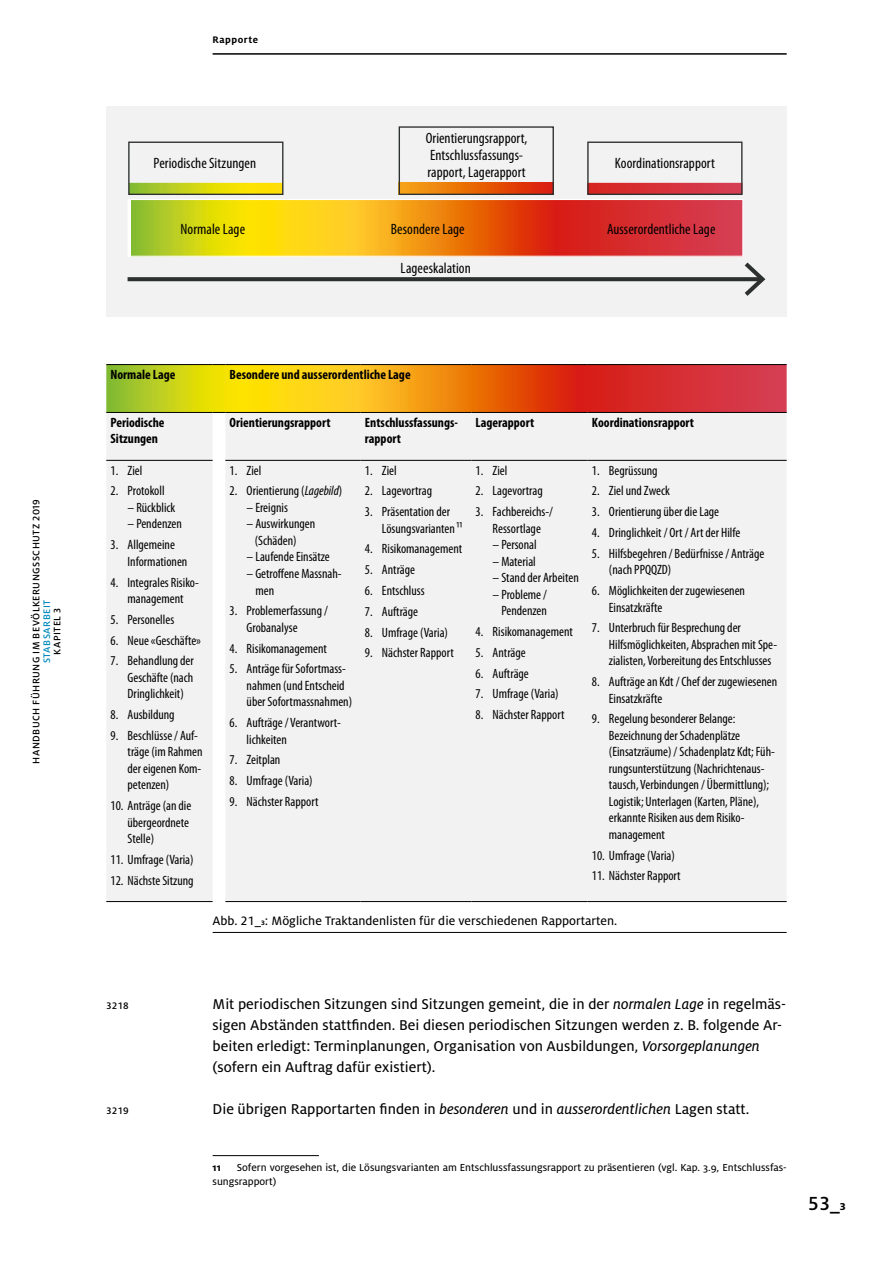
<style>
.page{position:relative;width:893px;height:1263px;background:#fff}
.page>*{position:absolute;margin:0;border:0;box-sizing:border-box;transform-origin:0 0}
.t1{font:500 21px "Milo OT";color:#000}
.t2{font:15.75px/21px "Milo OT Text";color:#000}
.t3{font:condensed 15px/17.2px "Myriad Pro";letter-spacing:.005em;color:#000}
.Tab_Grundtext{font:condensed 13.5px/16.5px "Myriad Pro";color:#000}
.Tab_Kopf{font:700 condensed 13.5px/16.5px "Myriad Pro";color:#000}
.Bildlegende{font:13.5px "Milo OT Text";color:#000}
.Fussnotentext{font:11.25px/13.5px "Milo OT Text";color:#000}
.Fussnotentext-2{font:700 11.25px "Milo OT";color:#000}
.t4{font:500 10.5px "Milo OT";letter-spacing:.045em;color:#000}
.t5{font:500 10.5px "Milo OT";letter-spacing:.05em;color:#008ac0}
.t6{font:700 10.5px "Milo OT";letter-spacing:.045em;color:#000}
.s1{font-style:italic}
</style>
<div class="page">
<hr style="left:213px;top:53px;width:574px;height:2px;background:#000">
<hr style="left:213px;top:932px;width:574px;height:1px;background:#000">
<div style="left:106px;top:413px;width:681px;height:488px;background:#f2f2f2"></div>
<hr style="left:106px;top:460px;width:107px;height:1px;background:#000">
<hr style="left:225px;top:460px;width:136px;height:1px;background:#000">
<hr style="left:361px;top:460px;width:110px;height:1px;background:#000">
<hr style="left:471px;top:460px;width:117px;height:1px;background:#000">
<hr style="left:588px;top:460px;width:199px;height:1px;background:#000">
<hr style="left:106px;top:901px;width:107px;height:1px;background:#000">
<hr style="left:225px;top:901px;width:136px;height:1px;background:#000">
<hr style="left:361px;top:901px;width:110px;height:1px;background:#000">
<hr style="left:471px;top:901px;width:117px;height:1px;background:#000">
<hr style="left:588px;top:901px;width:199px;height:1px;background:#000">
<svg style="left:106px;top:364px;width:681px;height:49px;background:#db7f1c"></svg>
<hr style="left:225px;top:364px;width:136px;height:1px;background:#000">
<hr style="left:361px;top:364px;width:110px;height:1px;background:#000">
<hr style="left:471px;top:364px;width:117px;height:1px;background:#000">
<hr style="left:588px;top:364px;width:199px;height:1px;background:#000">
<hr style="left:213px;top:1155px;width:106px;height:1px;background:#000">
<div style="left:106px;top:106px;width:681px;height:210px;background:#f2f2f2"></div>
<svg style="left:128px;top:183px;width:637px;height:113px"></svg>
<div style="left:128px;top:142px;width:155px;height:53px;border:1px solid #2c302e"></div>
<div style="left:399px;top:126px;width:155px;height:69px;border:1px solid #2c302e"></div>
<div style="left:587px;top:142px;width:155px;height:53px;border:1px solid #2c302e"></div>
<p class="t4" style="left:30px;top:764px;width:266px;rotate:-90deg">HANDBUCH FÜHRUNG IM BEVÖLKERUNGSSCHUTZ 2019</p>
<p class="t5" style="left:41px;top:663px;width:65px;rotate:-90deg">STABSARBEIT</p>
<p class="t4" style="left:51px;top:655px;width:48px;rotate:-90deg">KAPITEL 3</p>
<p class="t6" style="left:213px;top:34px;width:47px">Rapporte</p>
<p class="t3" style="left:426px;top:129px;width:103px">Orientierungsrapport,<br>Entschlussfassungs&shy;rapport, Lagerapport</p>
<p class="t3" style="left:154px;top:155px;width:104px">Periodische Sitzungen</p>
<p class="t3" style="left:615px;top:155px;width:102px">Koordinationsrapport</p>
<p class="t3" style="left:181px;top:220px;width:66px">Normale Lage</p>
<p class="t3" style="left:391px;top:220px;width:75px">Besondere Lage</p>
<p class="t3" style="left:607px;top:220px;width:110px">Ausserordentliche Lage</p>
<p class="t3" style="left:401px;top:259px;width:72px">Lageeskalation</p>
<p class="Tab_Kopf" style="left:111px;top:366px;width:66px">Normale Lage</p>
<p class="Tab_Kopf" style="left:230px;top:366px;width:183px">Besondere und ausserordentliche Lage</p>
<p class="Tab_Kopf" style="left:111px;top:414px;width:55px">Periodische<br>Sitzungen</p>
<p class="Tab_Kopf" style="left:230px;top:414px;width:102px">Orientierungsrapport</p>
<p class="Tab_Kopf" style="left:365px;top:414px;width:94px">Entschlussfassungs&shy;rapport</p>
<p class="Tab_Kopf" style="left:476px;top:414px;width:60px">Lagerapport</p>
<p class="Tab_Kopf" style="left:592px;top:414px;width:104px">Koordinationsrapport</p>
<p class="Tab_Grundtext" style="left:111px;top:462px;width:33px">1. Ziel</p>
<p class="Tab_Grundtext" style="left:111px;top:483px;width:56px">2. Protokoll</p>
<p class="Tab_Grundtext" style="left:128px;top:499px;width:49px">– Rückblick</p>
<p class="Tab_Grundtext" style="left:128px;top:516px;width:56px">– Pendenzen</p>
<p class="Tab_Grundtext" style="left:128px;top:537px;width:61px;text-indent:-17px">3. Allgemeine<br>Informationen</p>
<p class="Tab_Grundtext" style="left:111px;top:574px;width:90px;text-align:center">4. Integrales Risiko&shy;management</p>
<p class="Tab_Grundtext" style="left:111px;top:611px;width:65px">5. Personelles</p>
<p class="Tab_Grundtext" style="left:111px;top:632px;width:92px">6. Neue «Geschäfte»</p>
<p class="Tab_Grundtext" style="left:128px;top:653px;width:68px;text-align:justify;text-indent:-17px">7. Behandlung der Geschäfte (nach Dringlichkeit)</p>
<p class="Tab_Grundtext" style="left:111px;top:706px;width:66px">8. Ausbildung</p>
<p class="Tab_Grundtext" style="left:128px;top:727px;width:76px;text-indent:-17px">9. Beschlüsse / Auf&shy;träge (im Rahmen der eigenen Kom&shy;petenzen)</p>
<p class="Tab_Grundtext" style="left:128px;top:797px;width:65px;text-indent:-17px">10. Anträge (an die übergeordnete<br>Stelle)</p>
<p class="Tab_Grundtext" style="left:111px;top:851px;width:85px">11. Umfrage (Varia)</p>
<p class="Tab_Grundtext" style="left:111px;top:872px;width:85px">12. Nächste Sitzung</p>
<p class="Tab_Grundtext" style="left:230px;top:462px;width:33px">1. Ziel</p>
<p class="Tab_Grundtext" style="left:230px;top:483px;width:114px">2. Orientierung (<span class="s1">Lagebild</span>)</p>
<p class="Tab_Grundtext" style="left:247px;top:499px;width:43px">– Ereignis</p>
<p class="Tab_Grundtext" style="left:255px;top:516px;width:62px;text-indent:-8px">– Auswirkungen (Schäden)</p>
<p class="Tab_Grundtext" style="left:247px;top:549px;width:85px">– Laufende Einsätze</p>
<p class="Tab_Grundtext" style="left:255px;top:565px;width:88px;text-indent:-9px">– Getroffene Massnah&shy;men</p>
<p class="Tab_Grundtext" style="left:247px;top:603px;width:83px;text-indent:-17px">3. Problemerfassung /<br>Grobanalyse</p>
<p class="Tab_Grundtext" style="left:230px;top:640px;width:99px">4. Risikomanagement</p>
<p class="Tab_Grundtext" style="left:247px;top:661px;width:107px;text-indent:-17px">5. Anträge für Sofortmass&shy;nahmen (und Entscheid über Sofortmassnahmen)</p>
<p class="Tab_Grundtext" style="left:247px;top:714px;width:96px;text-indent:-17px">6. Aufträge / Verantwort&shy;lichkeiten</p>
<p class="Tab_Grundtext" style="left:230px;top:752px;width:52px">7. Zeitplan</p>
<p class="Tab_Grundtext" style="left:230px;top:772px;width:85px">8. Umfrage (Varia)</p>
<p class="Tab_Grundtext" style="left:230px;top:793px;width:90px">9. Nächster Rapport</p>
<p class="Tab_Grundtext" style="left:365px;top:462px;width:33px">1. Ziel</p>
<p class="Tab_Grundtext" style="left:365px;top:483px;width:69px">2. Lagevortrag</p>
<p class="Tab_Grundtext" style="left:382px;top:504px;width:82px;text-indent:-17px">3. Präsentation der<br>Lösungsvarianten 11</p>
<p class="Tab_Grundtext" style="left:365px;top:541px;width:99px">4. Risikomanagement</p>
<p class="Tab_Grundtext" style="left:365px;top:562px;width:52px">5. Anträge</p>
<p class="Tab_Grundtext" style="left:365px;top:582px;width:61px">6. Entschluss</p>
<p class="Tab_Grundtext" style="left:365px;top:603px;width:55px">7. Aufträge</p>
<p class="Tab_Grundtext" style="left:365px;top:624px;width:85px">8. Umfrage (Varia)</p>
<p class="Tab_Grundtext" style="left:365px;top:645px;width:90px">9. Nächster Rapport</p>
<p class="Tab_Grundtext" style="left:476px;top:462px;width:33px">1. Ziel</p>
<p class="Tab_Grundtext" style="left:476px;top:483px;width:69px">2. Lagevortrag</p>
<p class="Tab_Grundtext" style="left:476px;top:504px;width:79px;text-align:center">3. Fachbereichs-/<br>Ressortlage</p>
<p class="Tab_Grundtext" style="left:493px;top:537px;width:46px">– Personal</p>
<p class="Tab_Grundtext" style="left:493px;top:553px;width:45px">– Material</p>
<p class="Tab_Grundtext" style="left:493px;top:570px;width:88px">– Stand der Arbeiten</p>
<p class="Tab_Grundtext" style="left:493px;top:586px;width:56px;text-align:right">– Probleme /<br>Pendenzen</p>
<p class="Tab_Grundtext" style="left:476px;top:623px;width:99px">4. Risikomanagement</p>
<p class="Tab_Grundtext" style="left:476px;top:644px;width:52px">5. Anträge</p>
<p class="Tab_Grundtext" style="left:476px;top:665px;width:55px">6. Aufträge</p>
<p class="Tab_Grundtext" style="left:476px;top:686px;width:85px">7. Umfrage (Varia)</p>
<p class="Tab_Grundtext" style="left:476px;top:706px;width:90px">8. Nächster Rapport</p>
<p class="Tab_Grundtext" style="left:592px;top:462px;width:67px">1. Begrüssung</p>
<p class="Tab_Grundtext" style="left:592px;top:483px;width:79px">2. Ziel und Zweck</p>
<p class="Tab_Grundtext" style="left:592px;top:504px;width:129px">3. Orientierung über die Lage</p>
<p class="Tab_Grundtext" style="left:592px;top:524px;width:150px">4. Dringlichkeit / Ort / Art der Hilfe</p>
<p class="Tab_Grundtext" style="left:609px;top:545px;width:157px;text-indent:-17px">5. Hilfsbegehren / Bedürfnisse / Anträge (nach PPQQZD)</p>
<p class="Tab_Grundtext" style="left:609px;top:582px;width:138px;text-indent:-17px">6. Möglichkeiten der zugewiesenen<br>Einsatzkräfte</p>
<p class="Tab_Grundtext" style="left:609px;top:620px;width:170px;text-indent:-17px">7. Unterbruch für Besprechung der<br>Hilfsmöglichkeiten, Absprachen mit Spe&shy;zialisten, Vorbereitung des Entschlusses</p>
<p class="Tab_Grundtext" style="left:609px;top:673px;width:170px;text-indent:-17px">8. Aufträge an Kdt / Chef der zugewiesenen<br>Einsatzkräfte</p>
<p class="Tab_Grundtext" style="left:609px;top:711px;width:167px;text-indent:-17px">9. Regelung besonderer Belange:<br>Bezeichnung der Schadenplätze (Einsatzräume) / Schadenplatz Kdt; Füh&shy;rungsunterstützung (Nachrichtenaus&shy;tausch, Verbindungen / Übermittlung); Logistik; Unterlagen (Karten, Pläne), erkannte Risiken aus dem Risiko&shy;management</p>
<p class="Tab_Grundtext" style="left:592px;top:847px;width:85px">10. Umfrage (Varia)</p>
<p class="Tab_Grundtext" style="left:592px;top:868px;width:90px">11. Nächster Rapport</p>
<p class="Bildlegende" style="left:213px;top:914px;width:406px">Abb. 21_3: Mögliche Traktandenlisten für die verschiedenen Rapportarten.</p>
<p class="t4" style="left:106px;top:1000px;width:24px">3218</p>
<p class="t2" style="left:213px;top:994px;width:575px">Mit periodischen Sitzungen sind Sitzungen gemeint, die in der <span class="s1">normalen Lage</span> in regelmäs&shy;sigen Abständen stattfinden. Bei diesen periodischen Sitzungen werden z. B. folgende Ar&shy;beiten erledigt: Terminplanungen, Organisation von Ausbildungen, <span class="s1">Vorsorgeplanungen </span>(sofern ein Auftrag dafür existiert).</p>
<p class="t4" style="left:106px;top:1105px;width:24px">3219</p>
<p class="t2" style="left:213px;top:1099px;width:538px">Die übrigen Rapportarten finden in <span class="s1">besonderen</span> und in <span class="s1">ausserordentlichen</span> Lagen statt.</p>
<p class="Fussnotentext" style="left:213px;top:1161px;width:576px;text-indent:24px">Sofern vorgesehen ist, die Lösungsvarianten am Entschlussfassungsrapport zu präsentieren (vgl. Kap. 3.9, Entschlussfas&shy;sungsrapport)</p>
<p class="Fussnotentext-2" style="left:213px;top:1161px;width:10px">11</p>
<h1 class="t1" style="left:808px;top:1191px;width:39px">53_3</h1>
</div>
